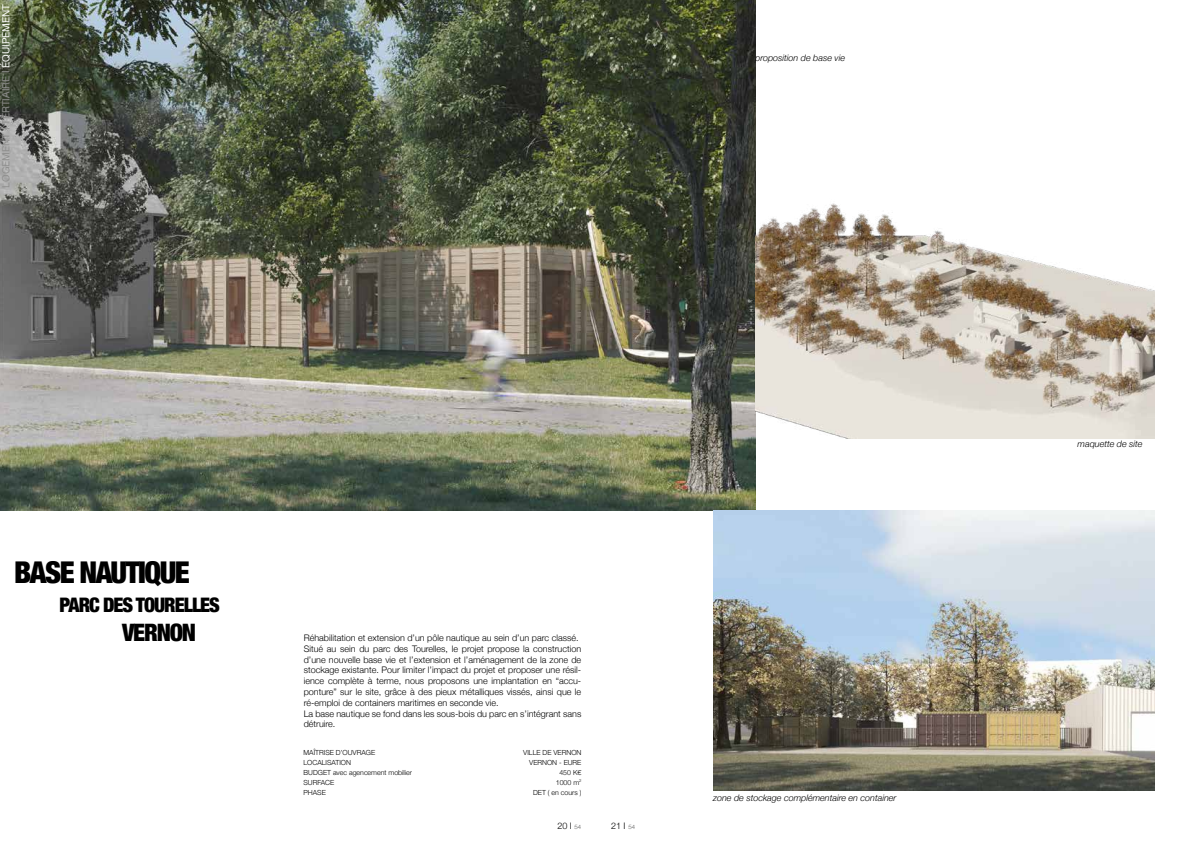
<style>
.page{position:relative;width:1191px;height:842px;background:#fff}
.page>*{position:absolute;margin:0;border:0;box-sizing:border-box;transform-origin:0 0}
.t1{font:900 condensed 30px "Helvetica Neue";letter-spacing:-.05em;color:#000}
.t2{font:900 condensed 24px "Helvetica Neue";letter-spacing:-.05em;color:#000}
.t3{font:900 condensed 20px "Helvetica Neue";letter-spacing:-.05em;color:#000}
.t4{font:10px "Helvetica Neue";color:#8e8e8d}
.t5{font:300 9px/10.8px "Helvetica Neue";color:#000}
.t6{font:italic 300 9px "Helvetica Neue";color:#000}
.t7{font:300 7px "Helvetica Neue";color:#000}
.s1{color:#fff}
.s2{font-weight:100;font-size:6px}
</style>
<div class="page">
<img style="left:0;top:0;width:755px;height:510px">
<img style="left:713px;top:510px;width:442px;height:280px">
<img style="left:755px;top:187px;width:400px;height:251px">
<p class="t4" style="left:0;top:188px;width:185px;rotate:-90deg">LOGEMENT I TERTIAIRE I <span class="s1">ÉQUIPEMENT</span></p>
<p class="t6" style="left:755px;top:52px;width:91px">proposition de base vie</p>
<h1 class="t1" style="left:14px;top:554px;width:177px">BASE NAUTIQUE</h1>
<h3 class="t3" style="left:60px;top:593px;width:162px">PARC DES TOURELLES</h3>
<h2 class="t2" style="left:122px;top:618px;width:76px">VERNON</h2>
<p class="t5" style="left:304px;top:632px;width:279px">Réhabilitation et extension d’un pôle nautique au sein d’un parc classé.<br>Situé au sein du parc des Tourelles, le projet propose la construction d’une nouvelle base vie et l’extension et l’aménagement de la zone de stockage existante. Pour limiter l’impact du projet et proposer une résil&shy;ience complète à terme, nous proposons une implantation en “accu&shy;ponture” sur le site, grâce à des pieux métalliques vissés, ainsi que le ré-emploi de containers maritimes en seconde vie.<br>La base nautique se fond dans les sous-bois du parc en s’intégrant sans détruire.</p>
<p class="t7" style="left:303px;top:748px;width:73px">MAÎTRISE D’OUVRAGE</p>
<p class="t7" style="left:523px;top:748px;width:60px">VILLE DE VERNON</p>
<p class="t7" style="left:303px;top:758px;width:49px">LOCALISATION</p>
<p class="t7" style="left:529px;top:758px;width:54px">VERNON - EURE</p>
<p class="t7" style="left:303px;top:768px;width:110px">BUDGET avec agencement mobilier</p>
<p class="t7" style="left:559px;top:768px;width:24px">450 K€</p>
<p class="t7" style="left:303px;top:778px;width:32px">SURFACE</p>
<p class="t7" style="left:556px;top:778px;width:27px">1000 m<sup>2</sup></p>
<p class="t7" style="left:303px;top:788px;width:24px">PHASE</p>
<p class="t7" style="left:533px;top:788px;width:50px">DET ( en cours )</p>
<p class="t5" style="left:557px;top:820px;width:25px">20 I <span class="s2">54</span></p>
<p class="t5" style="left:611px;top:820px;width:25px">21 I <span class="s2">54</span></p>
<p class="t6" style="left:713px;top:793px;width:185px">zone de stockage complémentaire en container</p>
<p class="t6" style="left:1077px;top:438px;width:67px">maquette de site</p>
</div>
